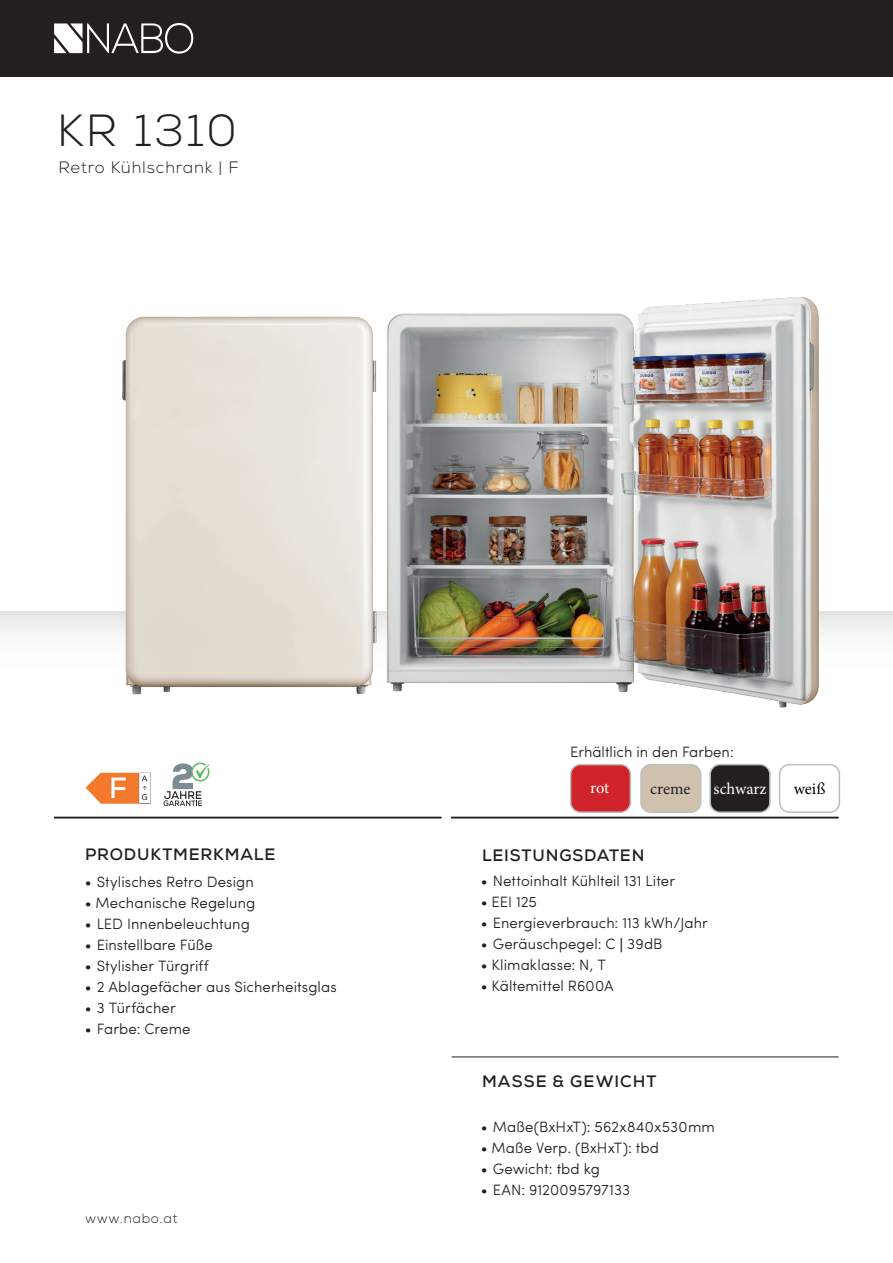
<style>
.page{position:relative;width:893px;height:1263px;background:#fff}
.page>*{position:absolute;margin:0;border:0;box-sizing:border-box;transform-origin:0 0}
.t1{font:300 45px "Nexa";letter-spacing:.05em;color:#231f20}
.t2{font:700 16.5px "Nexa";letter-spacing:.055em;color:#231f20}
.t3{font:300 16.5px "Nexa";letter-spacing:.05em;color:#231f20}
.t4{font:16.5px "Minion Pro";letter-spacing:-.01em;color:#fff}
.t5{font:16.5px "Minion Pro";color:#231f20}
.t6{font:16.5px "Minion Pro";color:#000}
.t7{font:300 15px "Sofia Pro";letter-spacing:.005em;color:#231f20}
.t8{font:300 13.5px "Nexa";letter-spacing:.05em;color:#191d20}
.s1{font-family:"Arial";font-weight:400}
</style>
<div class="page">
<div style="left:0;top:0;width:893px;height:77px;background:#231f20"></div>
<svg style="left:54px;top:23px;width:139px;height:31px"></svg>
<hr style="left:451px;top:1057px;width:387px;height:1px;background:#231f20">
<div style="left:0;top:612px;width:893px;height:106px;background:linear-gradient(to bottom,#eef0ef,#fff)"></div>
<hr style="left:54px;top:817px;width:388px;height:1px;background:#231f20">
<hr style="left:451px;top:817px;width:387px;height:1px;background:#231f20">
<img style="left:369px;top:297px;width:467px;height:419px">
<img style="left:103px;top:304px;width:295px;height:400px">
<img style="left:86px;top:773px;width:64px;height:31px">
<svg style="left:164px;top:762px;width:46px;height:44px"></svg>
<div style="left:641px;top:765px;width:60px;height:47px;background:#cfc1ae;border-radius:10px"></div>
<div style="left:640px;top:764px;width:61px;height:49px;border:2px solid #bcbfc0;border-radius:10px"></div>
<div style="left:571px;top:765px;width:59px;height:47px;background:#d1232a;border-radius:10px"></div>
<div style="left:570px;top:764px;width:61px;height:49px;border:2px solid #bcbfc0;border-radius:10px"></div>
<div style="left:710px;top:765px;width:60px;height:47px;background:#231f20;border-radius:10px"></div>
<div style="left:709px;top:764px;width:62px;height:49px;border:2px solid #bcbfc0;border-radius:10px"></div>
<div style="left:779px;top:764px;width:61px;height:49px;border:2px solid #bcbfc0;border-radius:10px"></div>
<h1 class="t1" style="left:57px;top:104px;width:181px">KR 1310</h1>
<p class="t3" style="left:58px;top:158px;width:182px">Retro Kühlschrank | F</p>
<p class="t7" style="left:570px;top:741px;width:165px">Erhältlich in den Farben:</p>
<p class="t4" style="left:590px;top:777px;width:21px">rot</p>
<p class="t5" style="left:650px;top:777px;width:42px">creme</p>
<p class="t4" style="left:714px;top:777px;width:54px">schwarz</p>
<p class="t2" style="left:85px;top:843px;width:192px">PRODUKTMERKMALE</p>
<p class="t2" style="left:482px;top:844px;width:164px">LEISTUNGSDATEN</p>
<p class="t7" style="left:85px;top:871px;width:171px">• Stylisches Retro Design</p>
<p class="t7" style="left:85px;top:892px;width:172px">• Mechanische Regelung</p>
<p class="t7" style="left:85px;top:913px;width:167px">• LED Innenbeleuchtung</p>
<p class="t7" style="left:85px;top:934px;width:130px">• Einstellbare Füße</p>
<p class="t7" style="left:85px;top:955px;width:126px">• Stylisher Türgriff</p>
<p class="t7" style="left:85px;top:976px;width:254px">• 2 Ablagefächer aus Sicherheitsglas</p>
<p class="t7" style="left:85px;top:997px;width:92px">• 3 Türfächer</p>
<p class="t7" style="left:85px;top:1018px;width:107px">• Farbe: Creme</p>
<p class="t8" style="left:85px;top:1210px;width:94px">www.nabo.at</p>
<p class="t7" style="left:481px;top:870px;width:196px">• Nettoinhalt Kühlteil 131 Liter</p>
<p class="t7" style="left:481px;top:891px;width:58px">• EEI 125</p>
<p class="t7" style="left:481px;top:912px;width:229px">• Energieverbrauch: 113 kWh /Jahr</p>
<p class="t7" style="left:481px;top:933px;width:183px">• Geräuschpegel: C <span class="s1">|</span> 39dB</p>
<p class="t7" style="left:481px;top:954px;width:127px">• Klimaklasse: N, T</p>
<p class="t7" style="left:481px;top:975px;width:134px">• Kältemittel R600A</p>
<p class="t2" style="left:482px;top:1070px;width:176px">MASSE &amp; GEWICHT</p>
<p class="t7" style="left:481px;top:1116px;width:236px">• Maße (BxHxT): 562x 840 x 530 mm</p>
<p class="t7" style="left:481px;top:1137px;width:180px">• Maße Verp. (BxHxT): tbd</p>
<p class="t7" style="left:481px;top:1158px;width:121px">• Gewicht: tbd kg</p>
<p class="t7" style="left:481px;top:1179px;width:151px">• EAN: 9120095797133</p>
<p class="t6" style="left:794px;top:777px;width:33px">weiß</p>
</div>
